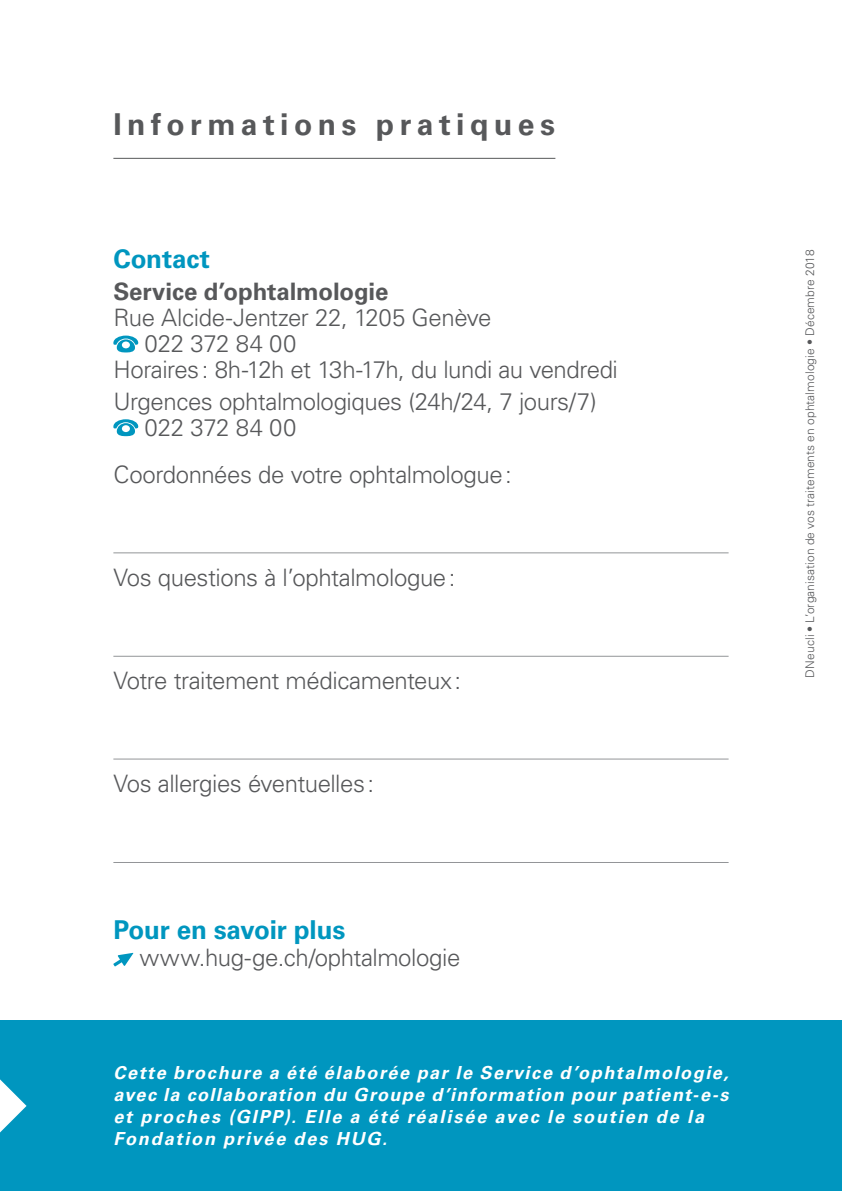
<style>
.page{position:relative;width:842px;height:1191px;background:#fff}
.page>*{position:absolute;margin:0;border:0;box-sizing:border-box;transform-origin:0 0}
.t1{font:700 30px "Univers LT Std";letter-spacing:.18em;color:#57585a}
.t2{font:700 26px "Univers LT Std";letter-spacing:-.005em;color:#0096bf}
.t3{font:300 24px/26.4px "Univers LT Std";letter-spacing:-.02em;color:#57585a}
.t4{font:700 24px "Univers LT Std";letter-spacing:-.005em;color:#57585a}
.t5{font:italic 700 18px/22px "Univers LT Std";letter-spacing:.09em;color:#fff}
.t6{font:300 12px "Univers LT Std";letter-spacing:.01em;color:#57585a}
</style>
<div class="page">
<svg style="left:113px;top:335px;width:25px;height:17px"></svg>
<svg style="left:113px;top:419px;width:25px;height:17px"></svg>
<hr style="left:113px;top:158px;width:442px;height:1px;background:#57585a">
<div style="left:0;top:1020px;width:842px;height:171px;background:#0096bf"></div>
<svg style="left:0;top:1079px;width:27px;height:53px"></svg>
<svg style="left:113px;top:952px;width:20px;height:14px"></svg>
<hr style="left:113px;top:552px;width:616px;height:1px;background:#939598">
<hr style="left:113px;top:656px;width:616px;height:1px;background:#939598">
<hr style="left:113px;top:758px;width:616px;height:1px;background:#939598">
<hr style="left:113px;top:862px;width:616px;height:1px;background:#939598">
<p class="t1" style="left:113px;top:107px;width:443px">Informations pratiques</p>
<p class="t2" style="left:113px;top:244px;width:98px">Contact</p>
<p class="t4" style="left:113px;top:277px;width:276px">Service d’ophtalmologie</p>
<p class="t3" style="left:113px;top:304px;width:380px">Rue Alcide-Jentzer 22, 1205 Genève</p>
<p class="t3" style="left:144px;top:331px;width:154px">022 372 84 00</p>
<p class="t3" style="left:113px;top:356px;width:506px">Horaires: 8h-12h et 13h-17h, du lundi au vendredi</p>
<p class="t3" style="left:144px;top:388px;width:454px;text-indent:-31px">Urgences ophtalmologiques (24h/24, 7 jours/7)<br>022 372 84 00</p>
<p class="t3" style="left:113px;top:462px;width:400px">Coordonnées de votre ophtalmologue:</p>
<p class="t3" style="left:113px;top:564px;width:344px">Vos questions à l’ophtalmologue:</p>
<p class="t3" style="left:113px;top:667px;width:349px">Votre traitement médicamenteux:</p>
<p class="t3" style="left:113px;top:770px;width:262px">Vos allergies éventuelles:</p>
<p class="t2" style="left:113px;top:914px;width:234px">Pour en savoir plus</p>
<p class="t3" style="left:140px;top:944px;width:322px">www.hug-ge.ch/ophtalmologie</p>
<p class="t5" style="left:113px;top:1062px;width:617px">Cette brochure a été élaborée par le Service d’ophtalmologie, avec la collaboration du Groupe d’information pour patient-e-s et proches (GIPP). Elle a été réalisée avec le soutien de la Fondation privée des HUG.</p>
<p class="t6" style="left:803px;top:677px;width:430px;rotate:-90deg">DNeucli • L’organisation de vos traitements en ophtalmologie • Décembre 2018</p>
</div>
